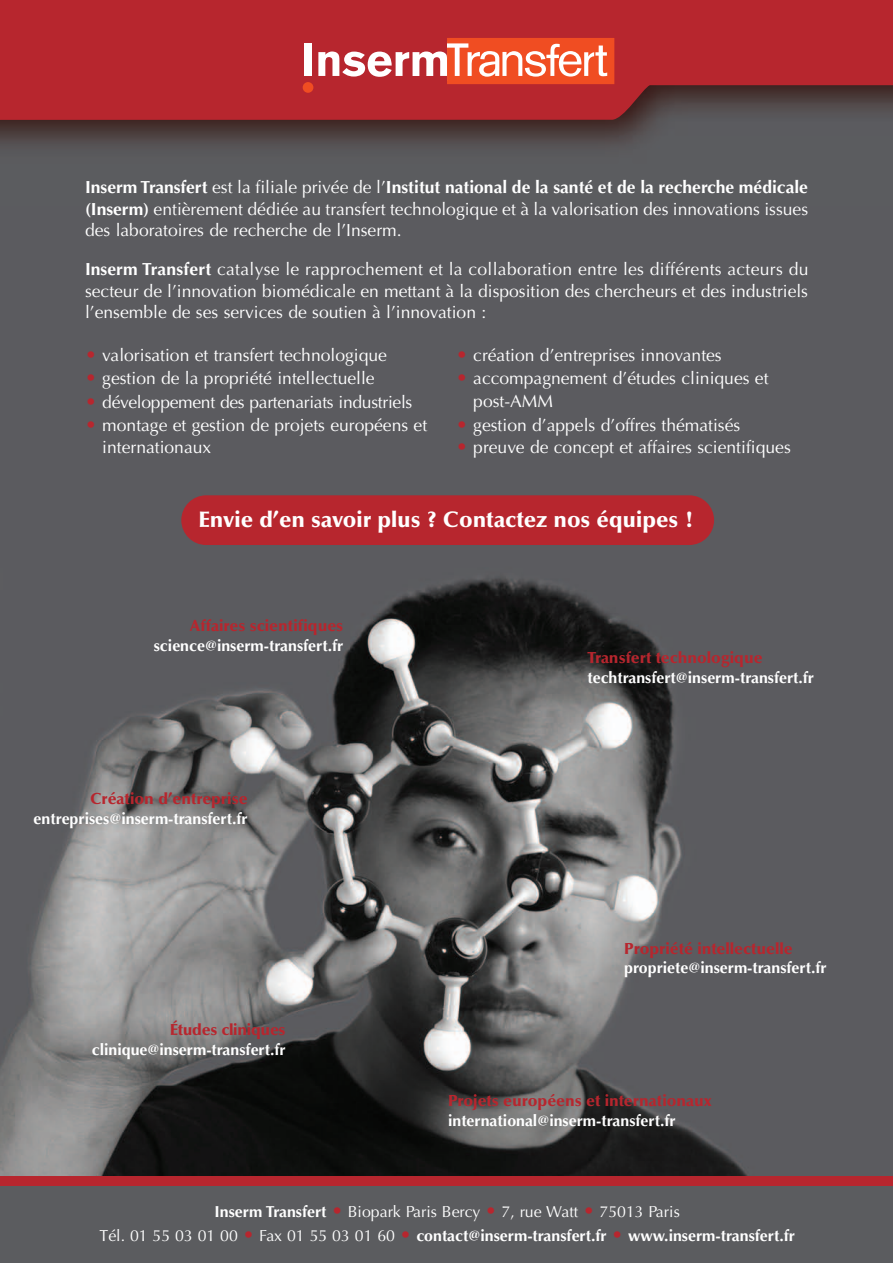
<style>
.page{position:relative;width:893px;height:1263px;background:#fff}
.page>*{position:absolute;margin:0;border:0;box-sizing:border-box;transform-origin:0 0}
.t1{font:900 22.35px "Optima";color:#fff}
.t2{font:17.55px/21.5px "Optima";color:#fff;text-align:justify}
.t3{font:700 15.9px/23.4px "Optima";color:#fff;text-align:center}
.t4{font:900 15.9px "Optima";color:#b7262e}
.s1{font-weight:700}
.s2{font-size:19.05px;color:#b7262e}
.s3{font-weight:400;font-size:19.05px;color:#b7262e}
.s4{font-weight:400}
</style>
<div class="page">
<img style="left:0;top:206px;width:893px;height:970px">
<div style="left:0;top:168px;width:893px;height:38px;background:#5b5c5f"></div>
<img style="left:0;top:120px;width:893px;height:48px">
<svg style="left:0;top:0;width:893px;height:120px;background:#ac282f"></svg>
<div style="left:181px;top:495px;width:533px;height:50px;background:#b7262e;border-radius:25px"></div>
<div style="left:0;top:1176px;width:893px;height:18px;background:#b7262e"></div>
<div style="left:0;top:1186px;width:893px;height:77px;background:#5b5c5f"></div>
<div style="left:304px;top:44px;width:8px;height:32px;background:#fff"></div>
<svg style="left:318px;top:38px;width:296px;height:46px"></svg>
<div style="left:303px;top:82px;width:10px;height:11px;background:#f04d22;border-radius:50%"></div>
<p class="t2" style="left:85px;top:178px;width:725px"><span class="s1">Inserm Transfert</span> est la filiale privée de l’<span class="s1">Institut national de la santé et de la recherche médicale (Inserm)</span> entièrement dédiée au transfert technologique et à la valorisation des innovations issues des laboratoires de recherche de l’Inserm.</p>
<p class="t2" style="left:85px;top:260px;width:725px"><span class="s1">Inserm Transfert</span> catalyse le rapprochement et la collaboration entre les différents acteurs du secteur de l’innovation biomédicale en mettant à la disposition des chercheurs et des industriels l’ensemble de ses services de soutien à l’innovation :</p>
<p class="t2" style="left:85px;top:346px;width:303px"><span class="s2">•</span> valorisation et transfert technologique</p>
<p class="t2" style="left:85px;top:369px;width:291px"><span class="s2">•</span> gestion de la propriété intellectuelle</p>
<p class="t2" style="left:85px;top:393px;width:329px"><span class="s2">•</span> développement des partenariats industriels</p>
<p class="t2" style="left:102px;top:416px;width:326px;line-height:22.2px;text-indent:-17px"><span class="s2">•</span> montage et gestion de projets européens et internationaux</p>
<p class="t2" style="left:456px;top:346px;width:267px"><span class="s2">•</span> création d’entreprises innovantes</p>
<p class="t2" style="left:473px;top:368px;width:297px;line-height:23.2px;text-indent:-17px"><span class="s2">•</span> accompagnement d’études cliniques et post-AMM</p>
<p class="t2" style="left:456px;top:416px;width:286px"><span class="s2">•</span> gestion d’appels d’offres thématisés</p>
<p class="t2" style="left:456px;top:438px;width:336px"><span class="s2">•</span> preuve de concept et affaires scientifiques</p>
<p class="t1" style="left:199px;top:510px;width:497px">Envie d’en savoir plus ? Contactez nos équipes !</p>
<p class="t4" style="left:190px;top:620px;width:155px">Affaires scientifiques</p>
<p class="t3" style="left:154px;top:635px;width:191px">science@inserm-transfert.fr</p>
<p class="t4" style="left:90px;top:792px;width:159px">Création d’entreprise</p>
<p class="t3" style="left:34px;top:808px;width:216px">entreprises@inserm-transfert.fr</p>
<p class="t4" style="left:170px;top:1023px;width:117px">Études cliniques</p>
<p class="t3" style="left:92px;top:1039px;width:195px">clinique@inserm-transfert.fr</p>
<p class="t4" style="left:588px;top:651px;width:177px">Transfert technologique</p>
<p class="t3" style="left:588px;top:667px;width:228px">techtransfert@inserm-transfert.fr</p>
<p class="t4" style="left:624px;top:942px;width:170px">Propriété intellectuelle</p>
<p class="t3" style="left:624px;top:957px;width:204px">propriete@inserm-transfert.fr</p>
<p class="t4" style="left:448px;top:1095px;width:265px">Projets européens et internationaux</p>
<p class="t3" style="left:448px;top:1110px;width:229px">international@inserm-transfert.fr</p>
<p class="t3" style="left:100px;top:1202px;width:697px">Inserm Transfert <span class="s3">•</span> <span class="s4">Biopark Paris Bercy</span> <span class="s3">•</span> <span class="s4">7, rue Watt</span> <span class="s3">•</span> <span class="s4">75013 Paris<br>Tél. 01 55 03 01 00</span> <span class="s3">•</span> <span class="s4">Fax 01 55 03 01 60</span> <span class="s3">•</span> contact@inserm-transfert.fr <span class="s3">•</span> www.inserm-transfert.fr</p>
</div>
